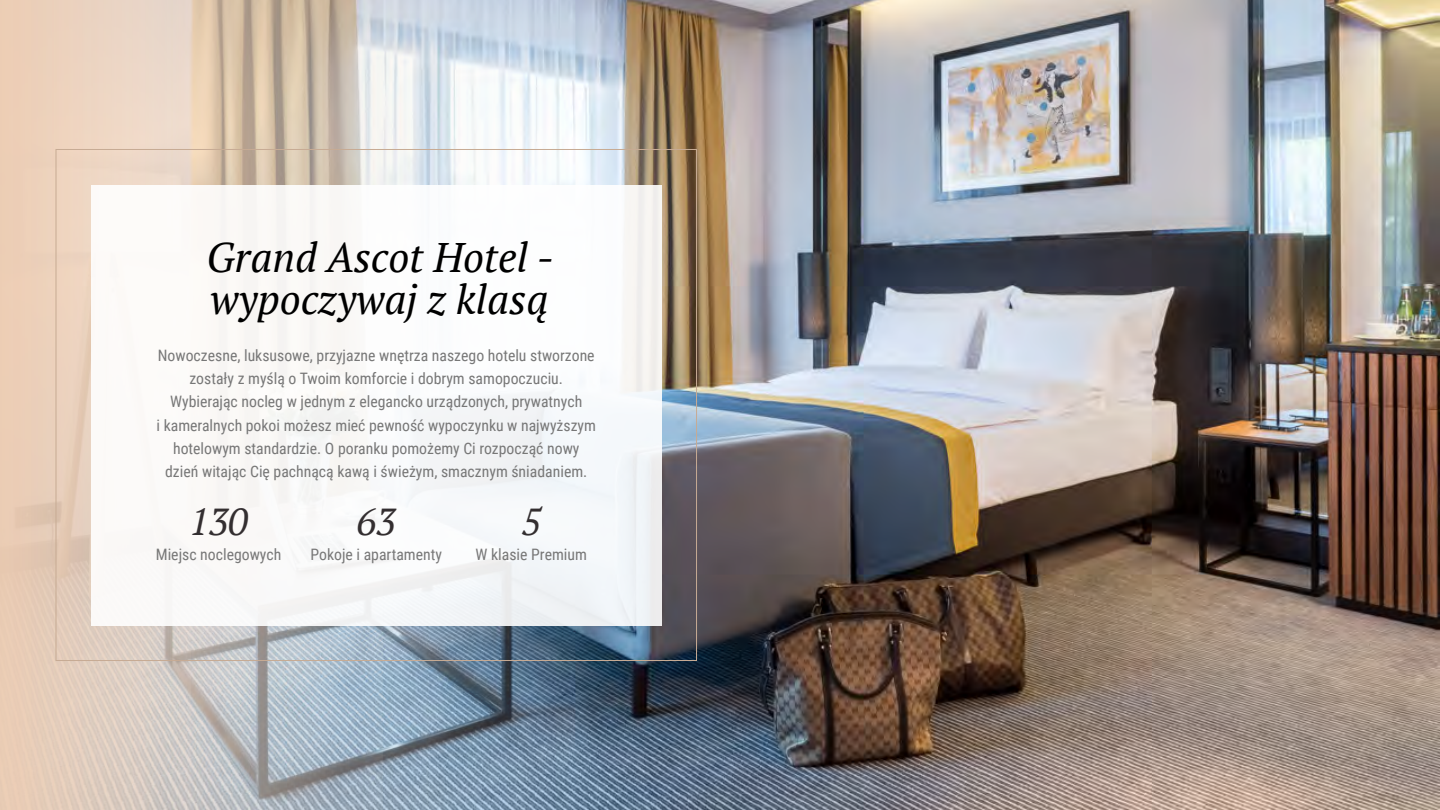
<style>
.page{position:relative;width:1440px;height:810px;background:#fff}
.page>*{position:absolute;margin:0;border:0;box-sizing:border-box;transform-origin:0 0}
.t1{font:italic 41.25px/42.8px "PT Serif";color:#000}
.t2{font:italic 37.5px "PT Serif";color:#332e30}
.t3{font:15.75px/23.2px "Roboto Condensed";color:#777;text-align:center}
</style>
<div class="page">
<img style="left:1044px;top:0;width:396px;height:810px">
<img style="left:0;top:0;width:1044px;height:810px">
<div style="left:91px;top:185px;width:571px;height:440px;background:#fff"></div>
<h1 class="t1" style="left:207px;top:236px;width:349px">Grand Ascot Hotel - wypoczywaj z klasą</h1>
<p class="t3" style="left:157px;top:343px;width:441px">Nowoczesne, luksusowe, przyjazne wnętrza naszego hotelu stworzone zostały z myślą o Twoim komforcie i dobrym samopoczuciu.<br>Wybierając nocleg w jednym z elegancko urządzonych, prywatnych<br>i kameralnych pokoi możesz mieć pewność wypoczynku w najwyższym hotelowym standardzie. O poranku pomożemy Ci rozpocząć nowy dzień witając Cię pachnącą kawą i świeżym, smacznym śniadaniem.</p>
<h2 class="t2" style="left:189px;top:498px;width:60px">130</h2>
<h2 class="t2" style="left:357px;top:498px;width:41px">63</h2>
<h2 class="t2" style="left:521px;top:498px;width:21px">5</h2>
<p class="t3" style="left:156px;top:543px;width:127px">Miejsc noclegowych</p>
<p class="t3" style="left:311px;top:543px;width:133px">Pokoje i apartamenty</p>
<p class="t3" style="left:476px;top:543px;width:113px">W klasie Premium</p>
</div>
